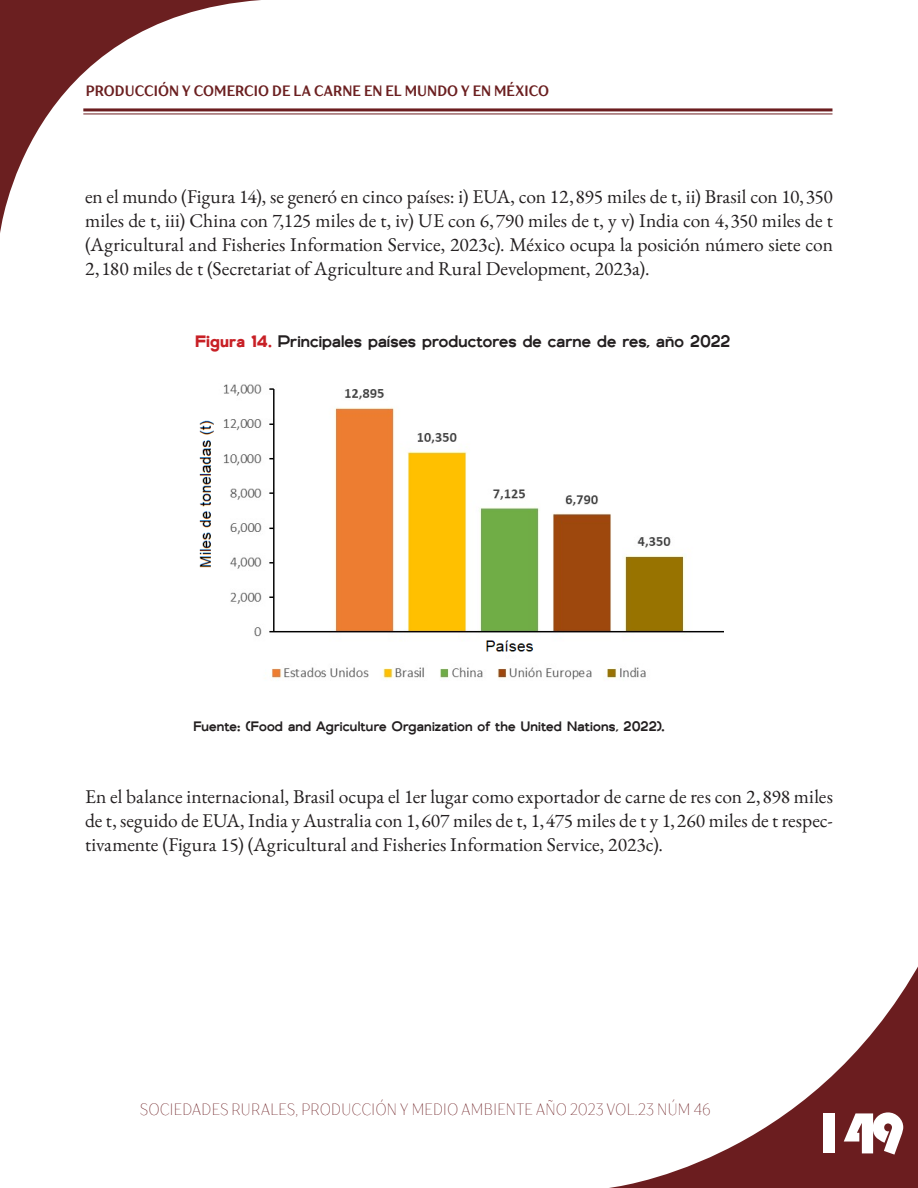
<style>
.page{position:relative;width:918px;height:1188px;background:#fff}
.page>*{position:absolute;margin:0;border:0;box-sizing:border-box;transform-origin:0 0}
.t1{font:60px "Bauhaus 93";color:#fff}
.primer_párrafo{font:19.5px/24px "EB Garamond";color:#231f20;text-align:justify}
.t2{font:16.5px "TT Drugs Trl Cnd Thin SC850";letter-spacing:-.01em;color:#6a1b1f}
.titulo_cuadro{font:500 16.5px "Genova";letter-spacing:.005em;color:#231f20}
.t3{font:700 15px "TT Drugs Trl Cnd";letter-spacing:.005em;color:#6b1f20}
.fuente_cuadro{font:500 13.5px "Genova";letter-spacing:.01em;color:#231f20}
.s1{font-weight:900;color:#c82026}
</style>
<div class="page">
<svg style="left:0;top:0;width:262px;height:233px"></svg>
<svg style="left:609px;top:966px;width:309px;height:222px"></svg>
<hr style="left:83px;top:108px;width:749px;height:3px;background:#6b1d1f">
<hr style="left:83px;top:113px;width:749px;height:1px;background:#6b1d1f">
<img style="left:199px;top:384px;width:524px;height:296px">
<p class="t3" style="left:86px;top:81px;width:465px">PRODUCCIÓN Y COMERCIO DE LA CARNE EN EL MUNDO Y EN MÉXICO</p>
<p class="primer_párrafo" style="left:85px;top:184px;width:749px">en el mundo (Figura 14), se generó en cinco países: i) EUA, con 12, 895 miles de t, ii) Brasil con 10, 350 miles de t, iii) China con 7,125 miles de t, iv) UE con 6, 790 miles de t, y v) India con 4, 350 miles de t (Agricultural and Fisheries Information Service, 2023c). México ocupa la posición número siete con 2, 180 miles de t (Secretariat of Agriculture and Rural Development, 2023a).</p>
<p class="titulo_cuadro" style="left:195px;top:331px;width:537px"><span class="s1">Figura 14.</span> Principales países productores de carne de res, año 2022</p>
<p class="fuente_cuadro" style="left:193px;top:718px;width:473px">Fuente: (Food and Agriculture Organization of the United Nations, 2022).</p>
<p class="primer_párrafo" style="left:85px;top:784px;width:749px">En el balance internacional, Brasil ocupa el 1er lugar como exportador de carne de res con 2, 898 miles de t, seguido de EUA, India y Australia con 1, 607 miles de t, 1, 475 miles de t y 1, 260 miles de t respec&shy;tivamente (Figura 15) (Agricultural and Fisheries Information Service, 2023c).</p>
<p class="t2" style="left:140px;top:1099px;width:572px">SOCIEDADES RURALES, PRODUCCIÓN Y MEDIO AMBIENTE AÑO 2023 VOL.23 NÚM 46</p>
<h1 class="t1" style="left:812px;top:1099px;width:95px">149</h1>
</div>
